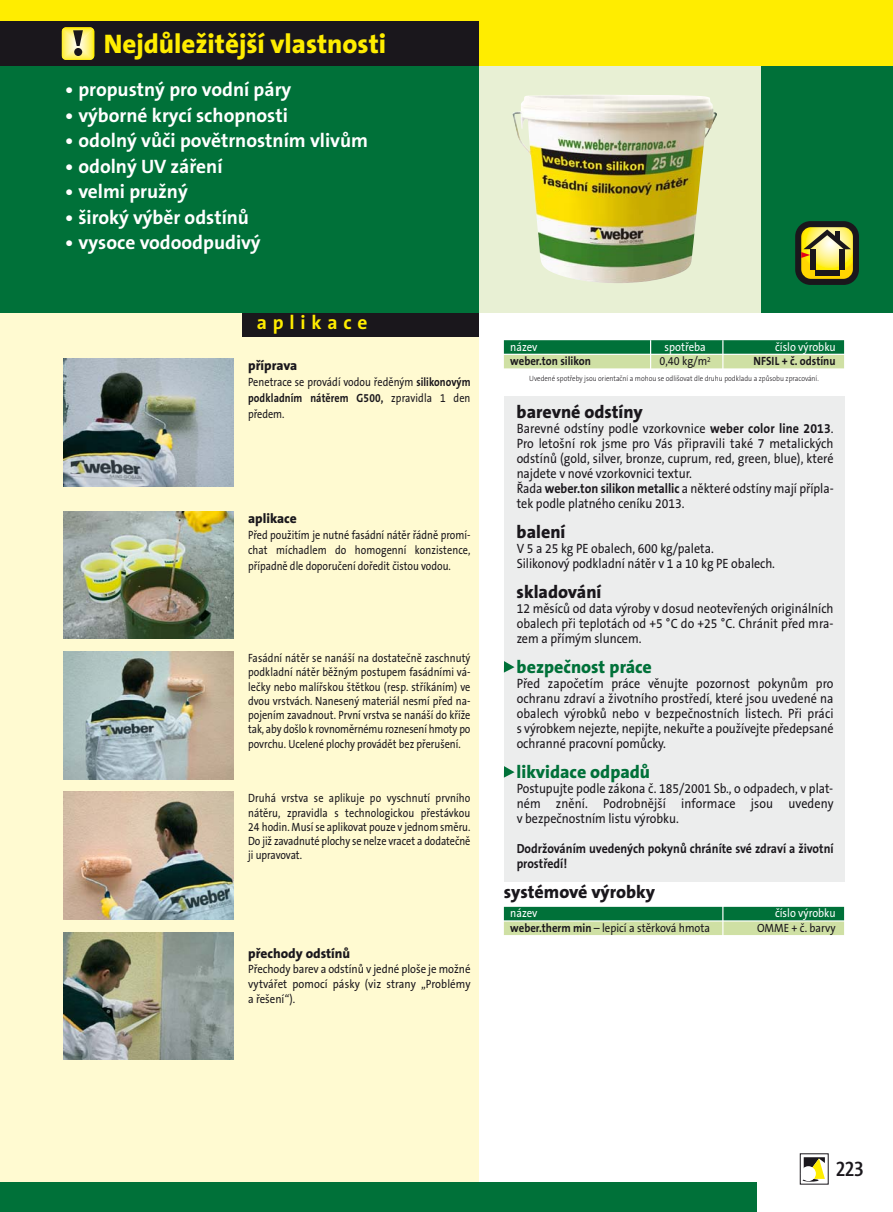
<style>
.page{position:relative;width:893px;height:1212px;background:#fff}
.page>*{position:absolute;margin:0;border:0;box-sizing:border-box;transform-origin:0 0}
.t1{font:800 27px "The Sans CE B8";color:#ffed00}
.t2{font:600 21px "The Sans Cd CELF";color:#1a171c;scale:1.05 1}
.t3{font:700 19.5px "The Sans CE B7";color:#fff}
.t4{font:700 19.5px "The Sans CE B7";letter-spacing:.3em;color:#ffed00}
.t5{font:800 18px "The Sans CE B8";color:#1a171c}
.t6{font:800 18px "The Sans CE B8";color:#007139}
.t7{font:13.5px/15px "The Sans CE B5 Plain";color:#1a171c;text-align:justify;scale:.9 1}
.t8{font:800 13.5px "The Sans CE B8";color:#1a171c}
.t9{font:700 13.2px/15px "The Sans CE B7";color:#1a171c;scale:.9 1}
.t10{font:12px/14.2px "The Sans CE B5 Plain";color:#1a171c;text-align:justify;scale:.85 1}
.t11{font:12px/15px "The Sans CE B5 Plain";color:#1a171c;text-align:justify;scale:.9 1}
.t12{font:12px "The Sans CE B5 Plain";color:#fff;scale:.9 1}
.t13{font:700 12px "The Sans CE B7";color:#1a171c;scale:.9 1}
.t14{font:300 7.65px "The Sans CE B3";color:#1a171c;scale:.9 1}
.s1{font-family:"The Sans CE B7";font-weight:700}
</style>
<div class="page">
<div style="left:478px;top:66px;width:283px;height:247px;background:#e8f0d4"></div>
<div style="left:761px;top:66px;width:132px;height:247px;background:#007139"></div>
<div style="left:0;top:313px;width:478px;height:899px;background:#fffad1"></div>
<div style="left:0;top:1182px;width:757px;height:30px;background:#007139"></div>
<div style="left:0;top:0;width:893px;height:66px;background:#ffed00"></div>
<div style="left:0;top:21px;width:478px;height:45px;background:#1a171c"></div>
<svg style="left:62px;top:27px;width:32px;height:33px"></svg>
<div style="left:242px;top:313px;width:236px;height:24px;background:#1a171c"></div>
<div style="left:0;top:66px;width:479px;height:247px;background:#007139"></div>
<div style="left:795px;top:221px;width:64px;height:64px;background:#1a171c;border-radius:15px"></div>
<svg style="left:801px;top:227px;width:52px;height:52px"></svg>
<div style="left:810px;top:249px;width:5px;height:21px;background:#1a171c"></div>
<div style="left:839px;top:249px;width:5px;height:21px;background:#1a171c"></div>
<div style="left:815px;top:270px;width:24px;height:5px;background:#1a171c"></div>
<svg style="left:801px;top:229px;width:50px;height:29px"></svg>
<svg style="left:73px;top:30px;width:10px;height:16px"></svg>
<div style="left:74px;top:48px;width:8px;height:8px;background:#1a171c;border-radius:50%"></div>
<svg style="left:803px;top:1157px;width:22px;height:24px"></svg>
<div style="left:801px;top:1166px;width:15px;height:15px;background:#fff;border-radius:50%"></div>
<img style="left:512px;top:95px;width:205px;height:188px">
<div style="left:504px;top:340px;width:340px;height:14px;background:#007139"></div>
<div style="left:504px;top:355px;width:340px;height:13px;background:#cfe0a4"></div>
<div style="left:504px;top:907px;width:340px;height:13px;background:#007139"></div>
<div style="left:504px;top:921px;width:340px;height:14px;background:#cfe0a4"></div>
<hr style="left:722px;top:903px;width:1px;height:44px;background:#fff">
<hr style="left:722px;top:340px;width:1px;height:44px;background:#fff">
<hr style="left:650px;top:340px;width:1px;height:44px;background:#fff">
<img style="left:64px;top:511px;width:170px;height:128px">
<img style="left:64px;top:359px;width:170px;height:127px">
<img style="left:64px;top:792px;width:170px;height:127px">
<img style="left:64px;top:652px;width:170px;height:127px">
<img style="left:64px;top:932px;width:170px;height:128px">
<div style="left:504px;top:396px;width:340px;height:485px;background:#eceded"></div>
<svg style="left:504px;top:766px;width:11px;height:12px"></svg>
<svg style="left:504px;top:661px;width:11px;height:12px"></svg>
<p class="t1" style="left:104px;top:33px;width:284px">Nejdůležitější vlastnosti</p>
<p class="t3" style="left:65px;top:82px;width:228px">• propustný pro vodní páry</p>
<p class="t3" style="left:65px;top:107px;width:224px">• výborné krycí schopnosti</p>
<p class="t3" style="left:65px;top:133px;width:304px">• odolný vůči povětrnostním vlivům</p>
<p class="t3" style="left:65px;top:158px;width:159px">• odolný UV záření</p>
<p class="t3" style="left:65px;top:184px;width:124px">• velmi pružný</p>
<p class="t3" style="left:65px;top:209px;width:185px">• široký výběr odstínů</p>
<p class="t3" style="left:65px;top:235px;width:197px">• vysoce vodoodpudivý</p>
<p class="t4" style="left:257px;top:315px;width:112px">aplikace</p>
<p class="t8" style="left:248px;top:361px;width:51px">příprava</p>
<p class="t10" style="left:248px;top:375px;width:263px;line-height:15.8px">Penetrace se provádí vodou ředěným <span class="s1">silikonovým podkladním nátěrem G500,</span> zpravidla 1 den předem.</p>
<p class="t8" style="left:248px;top:513px;width:50px">aplikace</p>
<p class="t10" style="left:248px;top:528px;width:263px;line-height:15.8px">Před použitím je nutné fasádní nátěr řádně promí&shy;chat míchadlem do homogenní konzistence, případně dle doporučení doředit čistou vodou.</p>
<p class="t10" style="left:248px;top:652px;width:263px">Fasádní nátěr se nanáší na dostatečně zaschnutý podkladní nátěr běžným postupem fasádními vá&shy;lečky nebo malířskou štětkou (resp. stříkáním) ve dvou vrstvách. Nanesený materiál nesmí před na&shy;pojením zavadnout. První vrstva se nanáší do kříže tak, aby došlo k rovnoměrnému roznesení hmoty po povrchu. Ucelené plochy provádět bez přerušení.</p>
<p class="t10" style="left:248px;top:792px;width:263px">Druhá vrstva se aplikuje po vyschnutí prvního nátěru, zpravidla s technologickou přestávkou 24 hodin. Musí se aplikovat pouze v jednom směru.<br>Do již zavadnuté plochy se nelze vracet a dodatečně ji upravovat.</p>
<p class="t8" style="left:248px;top:948px;width:104px">přechody odstínů</p>
<p class="t11" style="left:248px;top:962px;width:249px">Přechody barev a odstínů v jedné ploše je možné vytvářet pomocí pásky (viz strany „Problémy a řešení“).</p>
<p class="t12" style="left:510px;top:342px;width:32px">název</p>
<p class="t12" style="left:664px;top:342px;width:47px">spotřeba</p>
<p class="t12" style="left:775px;top:342px;width:69px">číslo výrobku</p>
<p class="t13" style="left:510px;top:356px;width:91px">weber.ton silikon</p>
<p class="t11" style="left:659px;top:355px;width:58px">0,40 kg/m<sup>2</sup></p>
<p class="t13" style="left:753px;top:356px;width:93px">NFSIL + č. odstínu</p>
<p class="t14" style="left:529px;top:375px;width:323px">Uvedené spotřeby jsou orientační a mohou se odlišovat dle druhu podkladu a způsobu zpracování.</p>
<p class="t5" style="left:517px;top:404px;width:128px">barevné odstíny</p>
<p class="t7" style="left:517px;top:422px;width:354px;text-align:left">Barevné odstíny podle vzorkovnice <span class="s1">weber color line 2013</span>.<br>Pro letošní rok jsme pro Vás připravili také 7 metalických odstínů (gold, silver, bronze, cuprum, red, green, blue), které najdete v nové vzorkovnici textur.<br>Řada <span class="s1">weber.ton silikon metallic</span> a některé odstíny mají přípla&shy;tek podle platného ceníku 2013.</p>
<p class="t5" style="left:517px;top:524px;width:50px">balení</p>
<p class="t7" style="left:517px;top:542px;width:289px">V 5 a 25 kg PE obalech, 600 kg/paleta.<br>Silikonový podkladní nátěr v 1 a 10 kg PE obalech.</p>
<p class="t5" style="left:517px;top:584px;width:86px">skladování</p>
<p class="t7" style="left:517px;top:602px;width:354px">12 měsíců od data výroby v dosud neotevřených originálních obalech při teplotách od +5 °C do +25 °C. Chránit před mra&shy;zem a přímým sluncem.</p>
<p class="t6" style="left:517px;top:659px;width:137px">bezpečnost práce</p>
<p class="t7" style="left:517px;top:677px;width:354px">Před započetím práce věnujte pozornost pokynům pro ochranu zdraví a životního prostředí, které jsou uvedené na obalech výrobků nebo v bezpečnostních listech. Při práci s výrobkem nejezte, nepijte, nekuřte a používejte předepsané ochranné pracovní pomůcky.</p>
<p class="t6" style="left:517px;top:764px;width:135px">likvidace odpadů</p>
<p class="t7" style="left:517px;top:782px;width:354px">Postupujte podle zákona č. 185/2001 Sb., o odpadech, v plat&shy;ném znění. Podrobnější informace jsou uvedeny v bezpeč nostním listu výrobku.</p>
<p class="t9" style="left:517px;top:842px;width:354px">Dodržováním uvedených pokynů chráníte své zdraví a životní prostředí!</p>
<p class="t5" style="left:504px;top:884px;width:153px">systémové výrobky</p>
<p class="t12" style="left:510px;top:908px;width:32px">název</p>
<p class="t12" style="left:775px;top:908px;width:69px">číslo výrobku</p>
<p class="t11" style="left:510px;top:921px;width:223px"><span class="s1">weber.therm min</span> – lepicí a stěrková hmota</p>
<p class="t11" style="left:757px;top:921px;width:89px">OMME + č. barvy</p>
<p class="t2" style="left:836px;top:1161px;width:27px">223</p>
</div>
